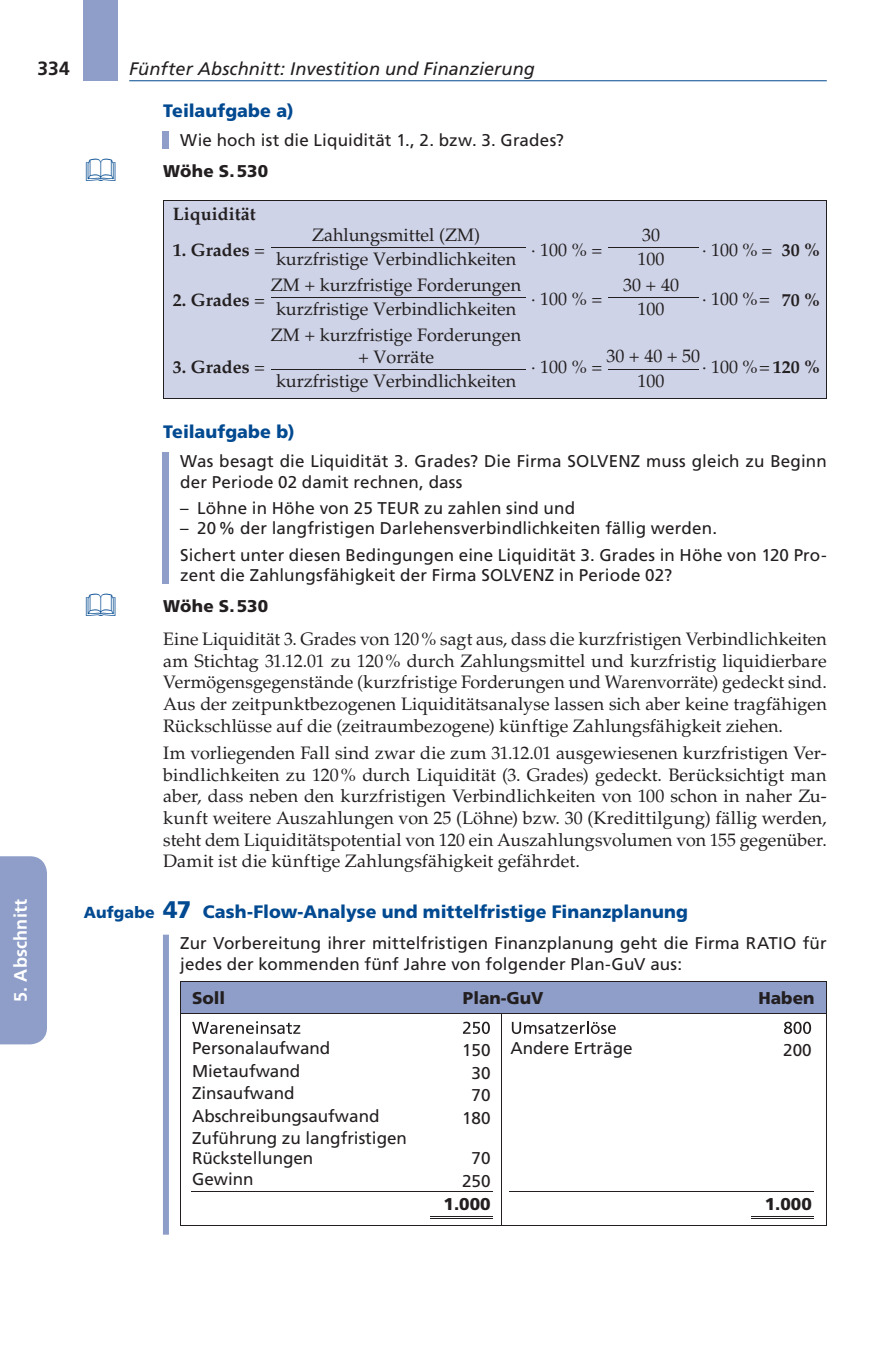
<style>
.page{position:relative;width:888px;height:1363px;background:#fff}
.page>*{position:absolute;margin:0;border:0;box-sizing:border-box;transform-origin:0 0}
.t1{font:700 19.2px "Frutiger LT Std";color:#231f20}
.t2{font:18px/21.6px "Palatino LT Std";color:#231f20;text-align:justify}
.t3{font:900 18px "Frutiger LT Std";letter-spacing:.005em;color:#014990}
.t4{font:italic 18px "Frutiger LT Std";letter-spacing:.005em;color:#231f20}
.t5{font:700 18px "Palatino LT Std";color:#231f20}
.t6{font:700 18px "Frutiger LT Std";letter-spacing:.01em;color:#fff}
.t7{font:17px/20.4px "Frutiger LT Std";letter-spacing:.005em;color:#231f20}
.t8{font:900 17px "Frutiger LT Std";color:#231f20}
.s1{font-weight:400}
.s2{font-weight:700}
.s3{font-size:16px}
.s4{font-size:24px}
</style>
<div class="page">
<div style="left:84px;top:0;width:34px;height:81px;background:#8e9ec8"></div>
<hr style="left:129px;top:80px;width:698px;height:1px;background:#014990">
<div style="left:0;top:856px;width:47px;height:188px;background:#8e9ec8"></div>
<div style="left:163px;top:131px;width:6px;height:18px;background:#8e9ec8"></div>
<div style="left:164px;top:200px;width:662px;height:198px;background:#ced3e7"></div>
<hr style="left:163px;top:200px;width:664px;height:1px;background:#231f20">
<hr style="left:271px;top:247px;width:255px;height:1px;background:#231f20">
<hr style="left:608px;top:247px;width:90px;height:1px;background:#231f20">
<hr style="left:271px;top:297px;width:255px;height:1px;background:#231f20">
<hr style="left:608px;top:297px;width:90px;height:1px;background:#231f20">
<svg style="left:163px;top:201px;width:1px;height:125px"></svg>
<svg style="left:826px;top:201px;width:1px;height:125px"></svg>
<hr style="left:163px;top:326px;width:1px;height:43px;background:#231f20">
<hr style="left:826px;top:326px;width:1px;height:43px;background:#231f20">
<hr style="left:271px;top:369px;width:255px;height:1px;background:#231f20">
<hr style="left:608px;top:369px;width:90px;height:1px;background:#231f20">
<svg style="left:163px;top:369px;width:1px;height:28px"></svg>
<hr style="left:163px;top:397px;width:664px;height:1px;background:#231f20">
<svg style="left:826px;top:369px;width:1px;height:28px"></svg>
<div style="left:163px;top:452px;width:6px;height:132px;background:#8e9ec8"></div>
<div style="left:163px;top:934px;width:6px;height:300px;background:#8e9ec8"></div>
<div style="left:181px;top:981px;width:645px;height:32px;background:#8e9ec8"></div>
<hr style="left:180px;top:981px;width:646px;height:1px;background:#231f20">
<hr style="left:180px;top:982px;width:1px;height:30px;background:#231f20">
<hr style="left:826px;top:982px;width:1px;height:30px;background:#231f20">
<svg style="left:192px;top:1021px;width:108px;height:12px"></svg>
<svg style="left:463px;top:1021px;width:27px;height:12px"></svg>
<svg style="left:512px;top:1021px;width:104px;height:12px"></svg>
<svg style="left:784px;top:1021px;width:27px;height:12px"></svg>
<hr style="left:180px;top:1012px;width:647px;height:1px;background:#231f20">
<svg style="left:180px;top:1013px;width:1px;height:114px"></svg>
<svg style="left:501px;top:1013px;width:1px;height:114px"></svg>
<svg style="left:826px;top:1013px;width:1px;height:114px"></svg>
<hr style="left:180px;top:1127px;width:1px;height:41px;background:#231f20">
<hr style="left:501px;top:1127px;width:1px;height:41px;background:#231f20">
<hr style="left:826px;top:1127px;width:1px;height:41px;background:#231f20">
<hr style="left:191px;top:1190px;width:302px;height:1px;background:#231f20">
<hr style="left:509px;top:1190px;width:305px;height:1px;background:#231f20">
<hr style="left:430px;top:1216px;width:63px;height:1px;background:#231f20">
<hr style="left:430px;top:1217px;width:63px;height:1px;background:#231f20">
<hr style="left:751px;top:1216px;width:63px;height:1px;background:#231f20">
<hr style="left:751px;top:1217px;width:63px;height:1px;background:#231f20">
<svg style="left:180px;top:1168px;width:12px;height:58px"></svg>
<hr style="left:191px;top:1225px;width:231px;height:1px;background:#231f20">
<hr style="left:429px;top:1225px;width:64px;height:1px;background:#231f20">
<svg style="left:492px;top:1168px;width:18px;height:58px"></svg>
<hr style="left:509px;top:1225px;width:234px;height:1px;background:#231f20">
<hr style="left:750px;top:1225px;width:64px;height:1px;background:#231f20">
<svg style="left:813px;top:1168px;width:14px;height:58px"></svg>
<p class="t6" style="left:10px;top:1001px;width:104px;rotate:-90deg">5. Abschnitt</p>
<p class="t1" style="left:37px;top:57px;width:34px">334</p>
<p class="t4" style="left:129px;top:59px;width:407px">Fünfter Abschnitt: Investition und Finanzierung</p>
<p class="t3" style="left:163px;top:100px;width:132px">Teilaufgabe a)</p>
<p class="t7" style="left:180px;top:130px;width:385px">Wie hoch ist die Liquidität 1., 2. bzw. 3. Grades?</p>
<p class="t8" style="left:163px;top:161px;width:106px">Wöhe S.530</p>
<p class="t5" style="left:173px;top:203px;width:84px">Liquidität</p>
<p class="t2" style="left:312px;top:225px;width:169px">Zahlungsmittel (ZM)</p>
<p class="t2" style="left:642px;top:225px;width:19px">30</p>
<p class="t5" style="left:173px;top:239px;width:94px">1. Grades <span class="s1">=</span></p>
<p class="t2" style="left:276px;top:249px;width:242px">kurzfristige Verbindlichkeiten</p>
<p class="t2" style="left:702px;top:239px;width:120px">· 100 % = <span class="s2">30 %</span></p>
<p class="t2" style="left:702px;top:288px;width:120px">· 100 %= <span class="s2">70 %</span></p>
<p class="t2" style="left:531px;top:239px;width:73px">· 100 % =</p>
<p class="t2" style="left:531px;top:288px;width:73px">· 100 % =</p>
<p class="t2" style="left:637px;top:249px;width:28px">100</p>
<p class="t2" style="left:271px;top:274px;width:252px">ZM + kurzfristige Forderungen</p>
<p class="t2" style="left:623px;top:274px;width:57px">30 + 40</p>
<p class="t5" style="left:173px;top:289px;width:94px">2. Grades <span class="s1">=</span></p>
<p class="t2" style="left:276px;top:299px;width:242px">kurzfristige Verbindlichkeiten</p>
<p class="t2" style="left:637px;top:299px;width:28px">100</p>
<p class="t2" style="left:271px;top:324px;width:252px;text-align:center">ZM + kurzfristige Forderungen + Vorräte</p>
<p class="t2" style="left:606px;top:346px;width:95px">30+40+50</p>
<p class="t2" style="left:531px;top:356px;width:73px">· 100 % =</p>
<p class="t2" style="left:702px;top:356px;width:120px">· 100 %= <span class="s2">120 %</span></p>
<p class="t5" style="left:173px;top:357px;width:94px">3. Grades <span class="s1">=</span></p>
<p class="t2" style="left:276px;top:370px;width:242px">kurzfristige Verbindlichkeiten</p>
<p class="t2" style="left:637px;top:370px;width:28px">100</p>
<p class="t3" style="left:163px;top:421px;width:133px">Teilaufgabe b)</p>
<p class="t7" style="left:180px;top:451px;width:648px">Was besagt die Liquidität 3. Grades? Die Firma SOLVENZ muss gleich zu Beginn der Periode 02 damit rechnen, dass</p>
<p class="t7" style="left:180px;top:498px;width:396px">– Löhne in Höhe von 25 TEUR zu zahlen sind und</p>
<p class="t7" style="left:180px;top:515px;width:648px;line-height:26.4px">– 20% der langfristigen Darlehensverbindlichkeiten fällig werden.<br>Sichert unter diesen Bedingungen eine Liquidität 3. Grades in Höhe von 120 Pro-</p>
<p class="t7" style="left:180px;top:565px;width:494px">zent die Zahlungsfähigkeit der Firma SOLVENZ in Periode 02?</p>
<p class="t8" style="left:163px;top:596px;width:106px">Wöhe S.530</p>
<p class="t2" style="left:163px;top:628px;width:665px">Eine Liquidität 3. Grades von 120% sagt aus, dass die kurzfristigen Verbindlichkeiten am Stichtag 31.12.01 zu 120% durch Zahlungsmittel und kurzfristig liquidierbare Vermögensgegenstände (kurzfristige Forderungen und Warenvorräte) gedeckt sind.<br>Aus der zeitpunktbezogenen Liquiditätsanalyse lassen sich aber keine tragfähigen Rückschlüsse auf die (zeitraumbezogene) künftige Zahlungsfähigkeit ziehen.</p>
<p class="t2" style="left:163px;top:742px;width:665px">Im vorliegenden Fall sind zwar die zum 31.12.01 ausgewiesenen kurzfristigen Ver&shy;bindlichkeiten zu 120% durch Liquidität (3. Grades) gedeckt. Berücksichtigt man aber, dass neben den kurzfristigen Verbindlichkeiten von 100 schon in naher Zu&shy;kunft weitere Auszahlungen von 25 (Löhne) bzw. 30 (Kredittilgung) fällig werden, steht dem Liquiditätspotential von 120 ein Auszahlungsvolumen von 155 gegenüber.<br>Damit ist die künftige Zahlungsfähigkeit gefährdet.</p>
<p class="t3" style="left:84px;top:900px;width:605px"><span class="s3">Aufgabe</span> <span class="s4">47</span> Cash-Flow-Analyse und mittelfristige Finanzplanung</p>
<p class="t7" style="left:180px;top:933px;width:648px">Zur Vorbereitung ihrer mittelfristigen Finanzplanung geht die Firma RATIO für jedes der kommenden fünf Jahre von folgender Plan-GuV aus:</p>
<p class="t8" style="left:192px;top:988px;width:35px">Soll</p>
<p class="t8" style="left:463px;top:988px;width:82px">Plan-GuV</p>
<p class="t8" style="left:758px;top:988px;width:58px">Haben</p>
<p class="t7" style="left:192px;top:1038px;width:140px">Personalaufwand</p>
<p class="t7" style="left:462px;top:1038px;width:172px">150 Andere Erträge</p>
<p class="t7" style="left:783px;top:1040px;width:30px">200</p>
<p class="t7" style="left:192px;top:1060px;width:110px">Mietaufwand</p>
<p class="t7" style="left:471px;top:1062px;width:20px">30</p>
<p class="t7" style="left:192px;top:1083px;width:104px">Zinsaufwand</p>
<p class="t7" style="left:471px;top:1085px;width:20px">70</p>
<p class="t7" style="left:192px;top:1105px;width:189px">Abschreibungsaufwand</p>
<p class="t7" style="left:462px;top:1107px;width:30px">180</p>
<p class="t7" style="left:192px;top:1127px;width:216px">Zuführung zu langfristigen<br>Rückstellungen</p>
<p class="t7" style="left:471px;top:1148px;width:20px">70</p>
<p class="t7" style="left:192px;top:1168px;width:63px">Gewinn</p>
<p class="t7" style="left:462px;top:1170px;width:30px">250</p>
<p class="t8" style="left:443px;top:1193px;width:49px">1.000</p>
<p class="t8" style="left:765px;top:1193px;width:49px">1.000</p>
</div>
